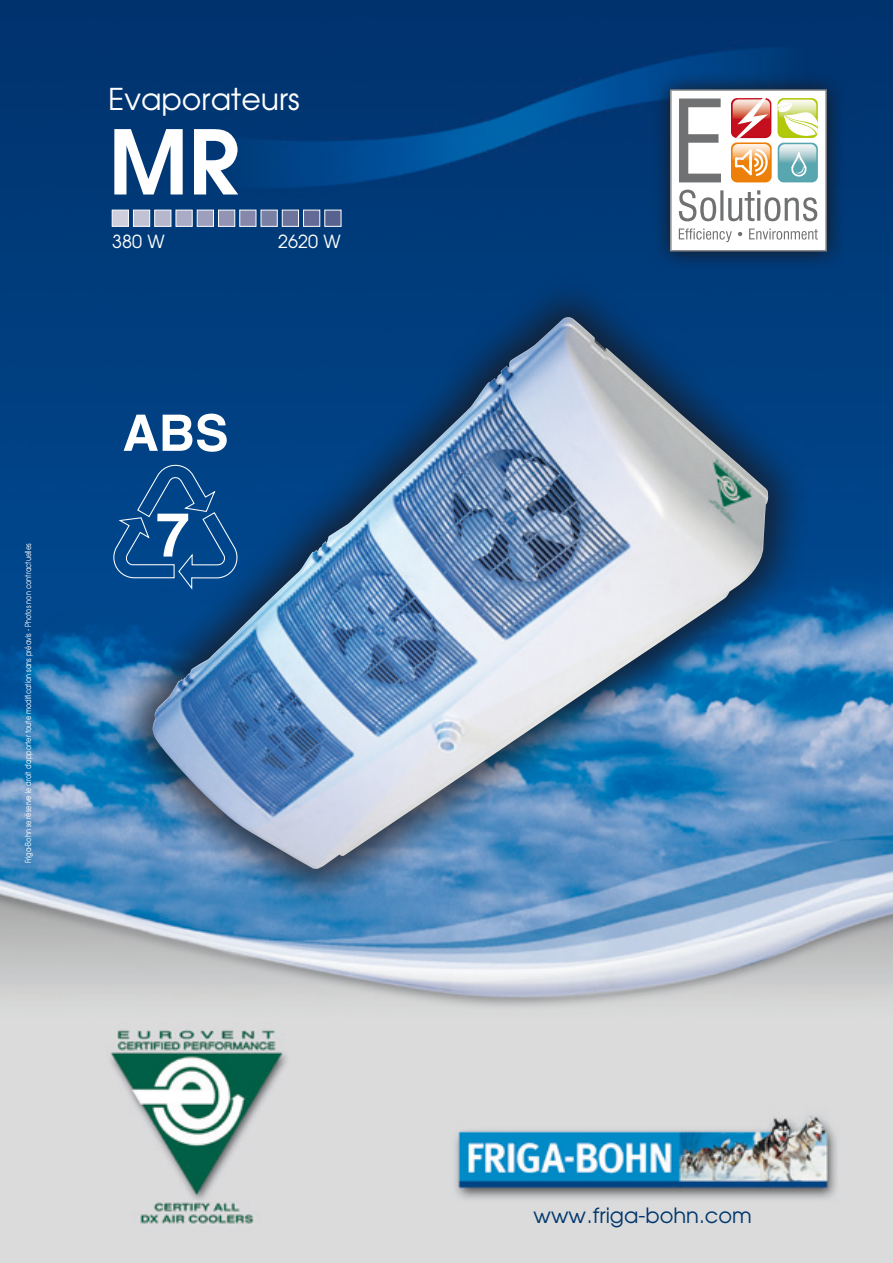
<style>
.page{position:relative;width:893px;height:1263px;background:#fff}
.page>*{position:absolute;margin:0;border:0;box-sizing:border-box;transform-origin:0 0}
.t1{font:600 88.5px "Avant Garde";color:#fff}
.t2{font:700 61.5px "Helvetica";color:#fff}
.t3{font:30px "Avant Garde";color:#fff}
.t4{font:21px "Avant Garde";color:#00376d}
.t5{font:18px "Avant Garde";color:#fff}
.t6{font:8.25px "Avant Garde";color:#fff;scale:.8 1}
</style>
<div class="page">
<img style="left:0;top:0;width:893px;height:1263px">
<img style="left:442px;top:1097px;width:407px;height:109px">
<div style="left:104px;top:268px;width:704px;height:640px;background:#1a171c;opacity:.8"></div>
<img style="left:152px;top:318px;width:616px;height:551px">
<img style="left:94px;top:1023px;width:204px;height:222px">
<svg style="left:124px;top:414px;width:103px;height:38px"></svg>
<svg style="left:113px;top:462px;width:128px;height:129px;background:#0c4d8f"></svg>
<svg style="left:650px;top:70px;width:194px;height:199px;background:#04356a"></svg>
<div style="left:671px;top:90px;width:155px;height:161px;background:#fff"></div>
<svg style="left:679px;top:190px;width:138px;height:31px"></svg>
<svg style="left:679px;top:99px;width:42px;height:83px"></svg>
<svg style="left:679px;top:228px;width:139px;height:14px"></svg>
<svg style="left:777px;top:98px;width:41px;height:40px"></svg>
<svg style="left:777px;top:100px;width:41px;height:37px"></svg>
<svg style="left:731px;top:142px;width:41px;height:40px"></svg>
<svg style="left:732px;top:144px;width:38px;height:37px"></svg>
<svg style="left:778px;top:143px;width:40px;height:39px"></svg>
<svg style="left:779px;top:144px;width:37px;height:37px"></svg>
<svg style="left:731px;top:98px;width:40px;height:40px"></svg>
<svg style="left:733px;top:98px;width:37px;height:40px"></svg>
<div style="left:670px;top:89px;width:157px;height:162px;border:2px solid #87888a"></div>
<div style="left:112px;top:210px;width:17px;height:17px;background:#cecedd;border:1px solid #fff"></div>
<div style="left:133px;top:210px;width:17px;height:17px;background:#c2c2d5;border:1px solid #fff"></div>
<div style="left:154px;top:210px;width:17px;height:17px;background:#b6b6cc;border:1px solid #fff"></div>
<div style="left:176px;top:210px;width:17px;height:17px;background:#aaabc4;border:1px solid #fff"></div>
<div style="left:197px;top:210px;width:17px;height:17px;background:#9d9fbc;border:1px solid #fff"></div>
<div style="left:218px;top:210px;width:17px;height:17px;background:#9294b4;border:1px solid #fff"></div>
<div style="left:239px;top:210px;width:17px;height:17px;background:#8688ab;border:1px solid #fff"></div>
<div style="left:261px;top:210px;width:17px;height:17px;background:#7a7fa4;border:1px solid #fff"></div>
<div style="left:282px;top:210px;width:17px;height:17px;background:#6e749c;border:1px solid #fff"></div>
<div style="left:303px;top:210px;width:17px;height:17px;background:#636a95;border:1px solid #fff"></div>
<div style="left:324px;top:210px;width:17px;height:17px;background:#58628e"></div>
<h3 class="t3" style="left:108px;top:81px;width:193px">Evaporateurs</h3>
<h1 class="t1" style="left:108px;top:104px;width:132px">MR</h1>
<h3 class="t5" style="left:112px;top:230px;width:54px">380 W</h3>
<h3 class="t5" style="left:278px;top:230px;width:64px">2620 W</h3>
<p class="t6" style="left:23px;top:863px;width:401px;rotate:-90deg">Friga-Bohn se réserve le droit d'apporter toute modification sans préavis - Photos non contractuelles</p>
<h2 class="t2" style="left:156px;top:497px;width:36px">7</h2>
<h3 class="t4" style="left:534px;top:1203px;width:220px">www.friga-bohn.com</h3>
</div>
